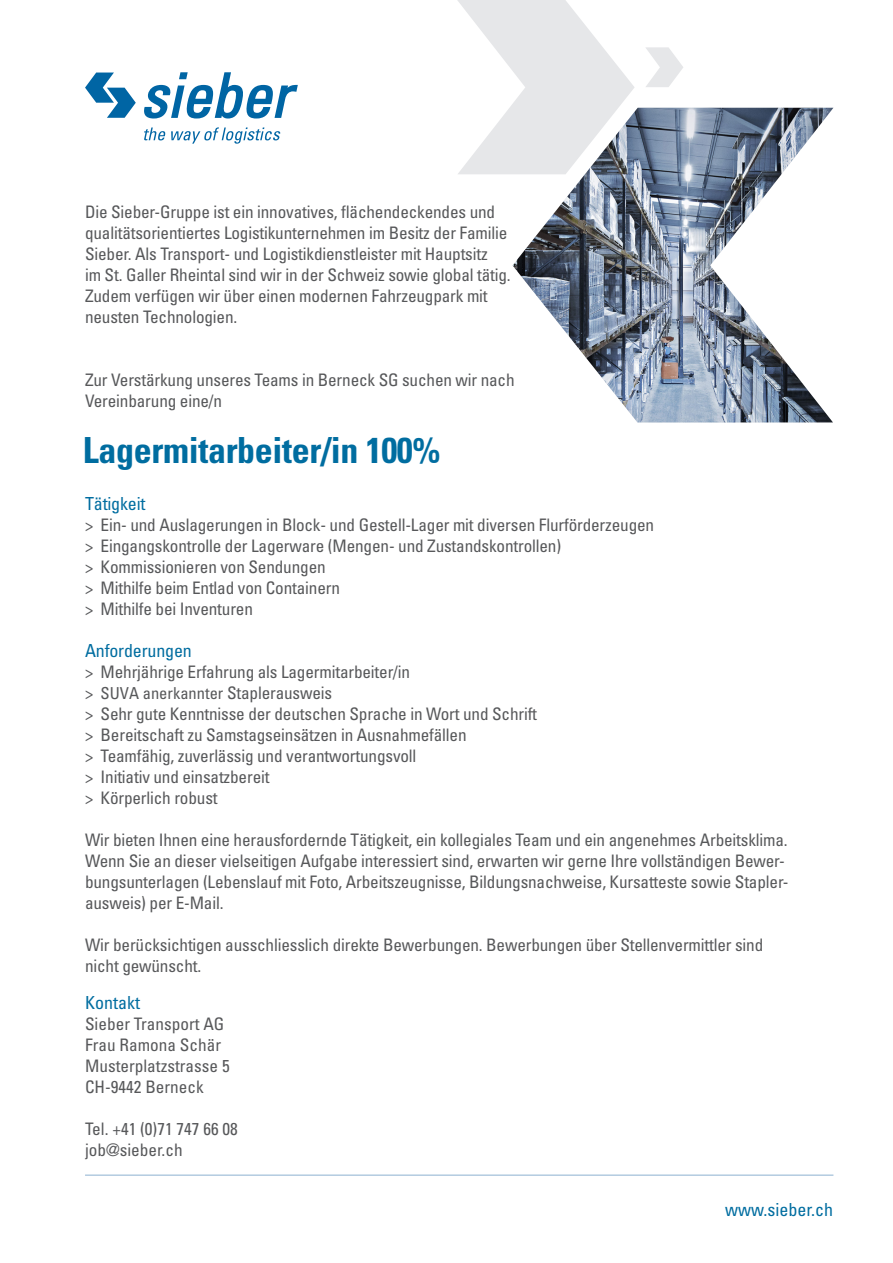
<style>
.page{position:relative;width:893px;height:1263px;background:#fff}
.page>*{position:absolute;margin:0;border:0;box-sizing:border-box;transform-origin:0 0}
.Absatzformat_1{font:700 condensed 36px "Univers";letter-spacing:-.01em;color:#006da0}
.Absatzformat_1-2{font:condensed 18px "Univers";letter-spacing:-.01em;color:#006da0}
.Absatzformat_1-3{font:condensed 17.25px/21px "Univers";letter-spacing:-.01em;color:#57585a}
.Absatzformat_1-4{font:condensed 16.5px "Univers";color:#57585a}
.s1{font-size:16.5px}
.s2{font-size:17.25px}
</style>
<div class="page">
<svg style="left:144px;top:72px;width:154px;height:47px"></svg>
<svg style="left:85px;top:73px;width:51px;height:45px"></svg>
<svg style="left:144px;top:127px;width:137px;height:16px"></svg>
<hr style="left:85px;top:1175px;width:748px;height:1px;background:#8db1d0">
<img style="left:513px;top:108px;width:320px;height:314px">
<svg style="left:457px;top:0;width:178px;height:174px"></svg>
<svg style="left:646px;top:47px;width:37px;height:40px"></svg>
<p class="Absatzformat_1-3" style="left:85px;top:201px;width:412px">Die Sieber-Gruppe ist ein innovatives, flächendeckendes und</p>
<p class="Absatzformat_1-3" style="left:85px;top:222px;width:424px">qualitätsorientiertes Logistikunternehmen im Besitz der Familie<br>Sieber. Als Transport- und Logistikdienstleister mit Hauptsitz</p>
<p class="Absatzformat_1-3" style="left:85px;top:264px;width:427px">im St. Galler Rheintal sind wir in der Schweiz sowie global tätig.<br>Zudem verfügen wir über einen modernen Fahrzeugpark mit</p>
<p class="Absatzformat_1-3" style="left:85px;top:306px;width:154px">neusten Technologien.</p>
<p class="Absatzformat_1-3" style="left:85px;top:369px;width:431px">Zur Verstärkung unseres Teams in Berneck SG suchen wir nach<br>Vereinbarung eine/n</p>
<p class="Absatzformat_1" style="left:83px;top:428px;width:359px">Lagermitarbeiter/in 100%</p>
<p class="Absatzformat_1-2" style="left:85px;top:492px;width:62px">Tätigkeit</p>
<p class="Absatzformat_1-3" style="left:85px;top:514px;width:571px"><span class="s1">&gt;</span> Ein- und Auslagerungen in Block- und Gestell-Lager mit diversen Flurförderzeugen</p>
<p class="Absatzformat_1-3" style="left:85px;top:535px;width:478px"><span class="s1">&gt;</span> Eingangskontrolle der Lagerware (Mengen- und Zustandskontrollen)</p>
<p class="Absatzformat_1-3" style="left:85px;top:556px;width:242px"><span class="s1">&gt;</span> Kommissionieren von Sendungen</p>
<p class="Absatzformat_1-3" style="left:85px;top:577px;width:256px"><span class="s1">&gt;</span> Mithilfe beim Entlad von Containern</p>
<p class="Absatzformat_1-3" style="left:85px;top:598px;width:169px"><span class="s1">&gt;</span> Mithilfe bei Inventuren</p>
<p class="Absatzformat_1-2" style="left:85px;top:639px;width:108px">Anforderungen</p>
<p class="Absatzformat_1-3" style="left:85px;top:661px;width:327px"><span class="s1">&gt;</span> Mehrjährige Erfahrung als Lagermitarbeiter/in</p>
<p class="Absatzformat_1-4" style="left:85px;top:682px;width:249px">&gt; SUVA anerkannter <span class="s2">Staplerausweis</span></p>
<p class="Absatzformat_1-3" style="left:85px;top:703px;width:454px"><span class="s1">&gt;</span> Sehr gute Kenntnisse der deutschen Sprache in Wort und Schrift</p>
<p class="Absatzformat_1-3" style="left:85px;top:724px;width:383px"><span class="s1">&gt;</span> Bereitschaft zu Samstagseinsätzen in Ausnahmefällen</p>
<p class="Absatzformat_1-3" style="left:85px;top:745px;width:333px"><span class="s1">&gt;</span> Teamfähig, zuverlässig und verantwortungsvoll</p>
<p class="Absatzformat_1-3" style="left:85px;top:766px;width:186px"><span class="s1">&gt;</span> Initiativ und einsatzbereit</p>
<p class="Absatzformat_1-3" style="left:85px;top:787px;width:134px"><span class="s1">&gt;</span> Körperlich robust</p>
<p class="Absatzformat_1-3" style="left:85px;top:829px;width:705px">Wir bieten Ihnen eine herausfordernde Tätigkeit, ein kollegiales Team und ein angenehmes Arbeitsklima.<br>Wenn Sie an dieser vielseitigen Aufgabe interessiert sind, erwarten wir gerne Ihre vollständigen Bewer&shy;bungsunterlagen (Lebenslauf mit Foto, Arbeitszeugnisse, Bildungsnachweise, Kursatteste sowie Stapler&shy;ausweis) per E-Mail.</p>
<p class="Absatzformat_1-3" style="left:85px;top:934px;width:680px">Wir berücksichtigen ausschliesslich direkte Bewerbungen. Bewerbungen über Stellenvermittler sind nicht gewünscht.</p>
<p class="Absatzformat_1-2" style="left:85px;top:992px;width:57px">Kontakt</p>
<p class="Absatzformat_1-3" style="left:85px;top:1013px;width:141px">Sieber Transport AG</p>
<p class="Absatzformat_1-3" style="left:85px;top:1034px;width:146px">Frau Ramona Schär<br>Musterplatzstrasse 5<br>CH-9442 Berneck</p>
<p class="Absatzformat_1-3" style="left:85px;top:1118px;width:154px">Tel. +41 (0)71 747 66 08</p>
<p class="Absatzformat_1-3" style="left:85px;top:1139px;width:99px">job@sieber.ch</p>
<p class="Absatzformat_1-2" style="left:725px;top:1198px;width:110px">www.sieber.ch</p>
</div>
